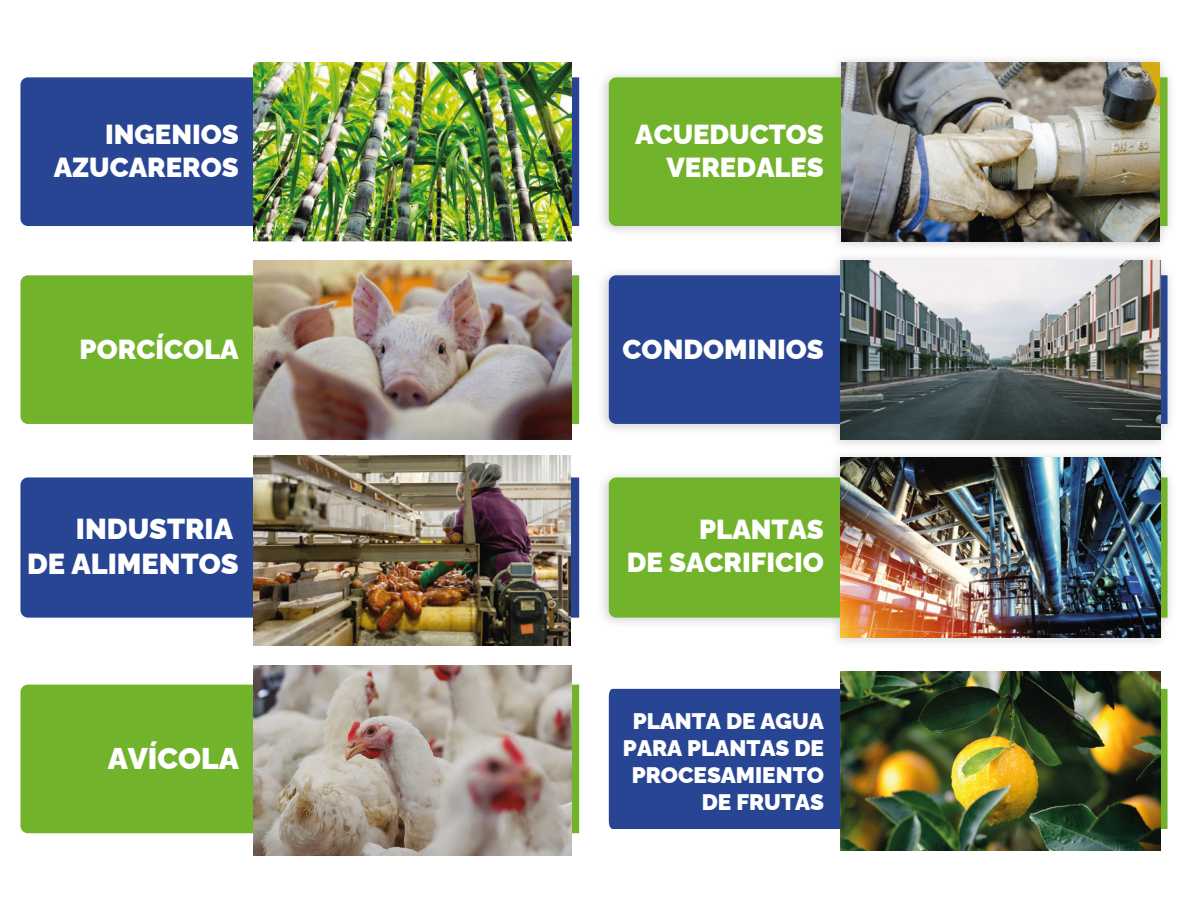
<style>
.page{position:relative;width:1188px;height:918px;background:#fff}
.page>*{position:absolute;margin:0;border:0;box-sizing:border-box;transform-origin:0 0}
.t1{font:900 30px "Raleway";color:#fff}
.t2{font:900 28.95px/34.7px "Raleway";color:#fff;text-align:right}
.t3{font:900 27.45px/33px "Raleway";color:#fff;text-align:right}
.t4{font:900 22.5px/27px "Raleway";color:#fff;text-align:right}
</style>
<div class="page">
<div style="left:20px;top:77px;width:559px;height:149px;background:#284594"></div>
<img style="left:253px;top:62px;width:318px;height:179px">
<div style="left:20px;top:477px;width:559px;height:141px;background:#284594"></div>
<img style="left:253px;top:456px;width:318px;height:189px">
<div style="left:20px;top:275px;width:559px;height:149px;background:#72b32c"></div>
<div style="left:20px;top:685px;width:559px;height:148px;background:#72b32c"></div>
<img style="left:253px;top:260px;width:318px;height:179px">
<img style="left:602px;top:59px;width:569px;height:188px">
<div style="left:609px;top:77px;width:559px;height:149px;background:#72b32c"></div>
<img style="left:842px;top:62px;width:318px;height:179px">
<img style="left:602px;top:257px;width:569px;height:188px">
<div style="left:609px;top:275px;width:559px;height:149px;background:#284594"></div>
<img style="left:841px;top:260px;width:319px;height:179px">
<img style="left:602px;top:455px;width:569px;height:188px">
<div style="left:609px;top:477px;width:559px;height:141px;background:#72b32c"></div>
<img style="left:841px;top:458px;width:319px;height:179px">
<div style="left:609px;top:689px;width:559px;height:140px;background:#284594"></div>
<img style="left:841px;top:671px;width:320px;height:180px">
<img style="left:253px;top:666px;width:318px;height:190px">
<p class="t3" style="left:54px;top:115px;width:186px">INGENIOS<br>AZUCAREROS</p>
<p class="t3" style="left:80px;top:330px;width:161px">PORCÍCOLA</p>
<p class="t2" style="left:27px;top:509px;width:213px">INDUSTRIA<br>DE ALIMENTOS</p>
<p class="t1" style="left:108px;top:735px;width:132px">AVÍCOLA</p>
<p class="t3" style="left:635px;top:115px;width:190px">ACUEDUCTOS<br>VEREDALES</p>
<p class="t3" style="left:623px;top:330px;width:203px">CONDOMINIOS</p>
<p class="t3" style="left:627px;top:510px;width:199px">PLANTAS<br>DE SACRIFICIO</p>
<p class="t4" style="left:623px;top:705px;width:202px">PLANTA DE AGUA<br>PARA PLANTAS DE<br>PROCESAMIENTO<br>DE FRUTAS</p>
</div>
